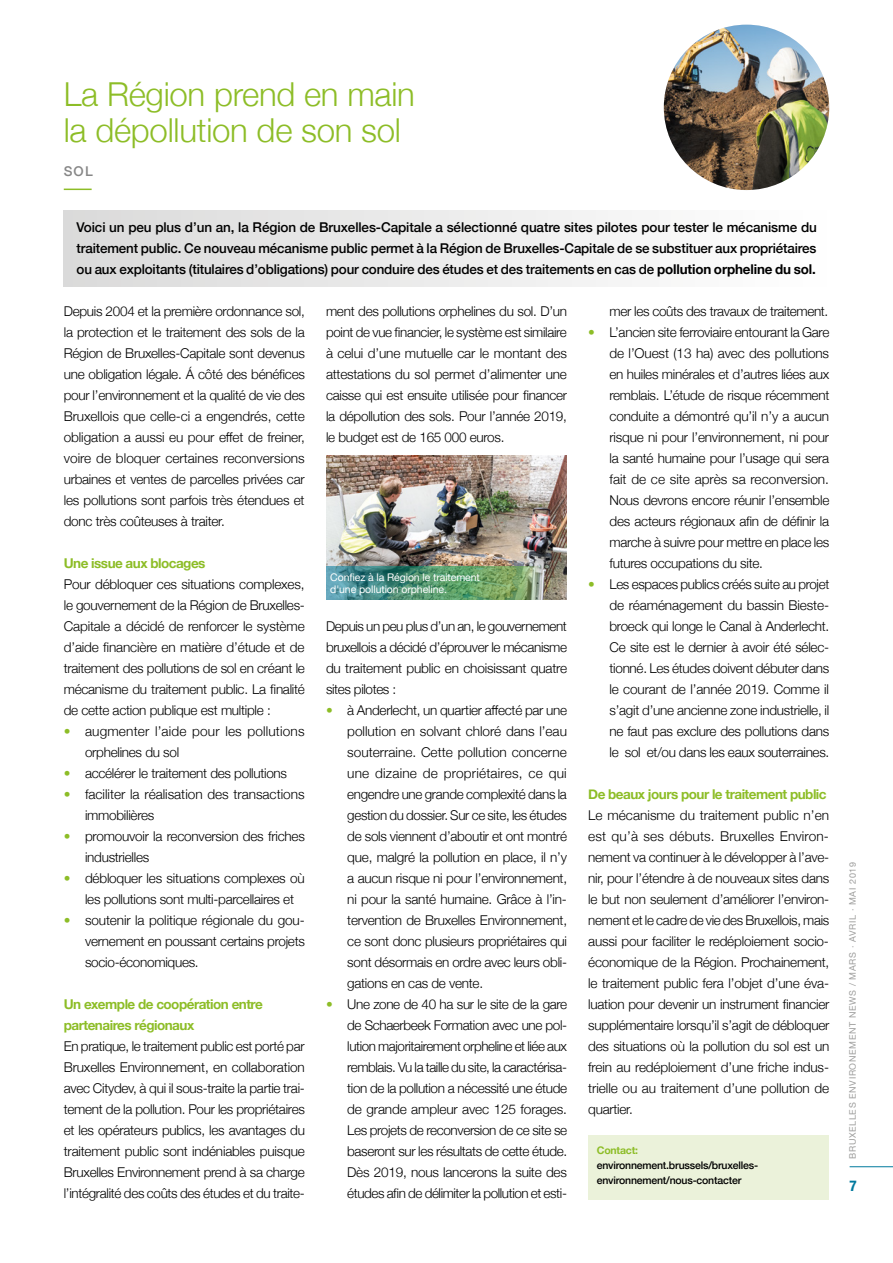
<style>
.page{position:relative;width:893px;height:1263px;background:#fff}
.page>*{position:absolute;margin:0;border:0;box-sizing:border-box;transform-origin:0 0}
.t1{font:300 33px/36px "Helvetica Neue";letter-spacing:-.01em;color:#8dbd27}
.t2{font:700 condensed 15px "Helvetica Neue";color:#00799e}
.t3{font:300 13.5px/21px "Helvetica Neue";letter-spacing:-.02em;color:#000;text-align:justify}
.t4{font:500 13.5px/21px "Helvetica Neue";letter-spacing:-.01em;color:#000;text-align:justify}
.t5{font:700 13.5px/21px "Helvetica Neue";letter-spacing:-.04em;color:#8dbd27}
.t6{font:300 13.5px/21px "Helvetica Neue";color:#000}
.t7{font:300 13.5px/21px "Helvetica Neue";letter-spacing:.01em;color:#000}
.t8{font:500 13.5px "Helvetica Neue";color:#878787}
.t9{font:500 10.5px/15px "Helvetica Neue";letter-spacing:-.02em;color:#000}
.t10{font:10.5px/12px "Helvetica Neue";letter-spacing:-.01em;color:#fff}
.t11{font:700 10.5px "Helvetica Neue";letter-spacing:-.02em;color:#8dbd27}
.t12{font:9px "Helvetica Neue";letter-spacing:.07em;color:#9d9d9c}
.s1{font-weight:700}
.s2{color:#8dbd27}
</style>
<div class="page">
<hr style="left:850px;top:1166px;width:43px;height:1px;background:#00799e">
<svg style="left:64px;top:189px;width:28px;height:1px"></svg>
<div style="left:64px;top:210px;width:765px;height:77px;background:linear-gradient(to right,#dadada,#fff)"></div>
<div style="left:588px;top:1135px;width:241px;height:64px;background:#ebf2da"></div>
<img style="left:664px;top:25px;width:165px;height:165px;border-radius:83px">
<img style="left:326px;top:456px;width:241px;height:111px">
<img style="left:326px;top:567px;width:241px;height:33px">
<h1 class="t1" style="left:64px;top:74px;width:353px">La Région prend en main la dépollution de son sol</h1>
<p class="t8" style="left:64px;top:160px;width:30px">SOL</p>
<p class="t4" style="left:77px;top:216px;width:742px">Voici un peu plus d’un an, la Région de Bruxelles-Capitale a sélectionné quatre sites pilotes pour tester le mécanisme du traitement public. Ce nouveau mécanisme public permet à la Région de Bruxelles-Capitale de se substituer aux propriétaires ou aux exploitants (titulaires d’obligations) pour conduire des études et des traitements en cas de <span class="s1">pollution orpheline du sol.</span></p>
<p class="t3" style="left:64px;top:300px;width:243px">Depuis 2004 et la première ordonnance sol, la protection et le traitement des sols de la Région de Bruxelles-Capitale sont devenus une obligation légale. Á côté des bénéfices pour l’environnement et la qualité de vie des Bruxellois que celle-ci a engendrés, cette obligation a aussi eu pour effet de freiner, voire de bloquer certaines reconversions urbaines et ventes de parcelles privées car les pollutions sont parfois très étendues et donc très coûteuses à traiter.</p>
<p class="t5" style="left:64px;top:553px;width:143px">Une issue aux blocages</p>
<p class="t3" style="left:64px;top:573px;width:243px">Pour débloquer ces situations complexes, le gouvernement de la Région de Bruxelles-Capitale a décidé de renforcer le système d’aide financière en matière d’étude et de traitement des pollutions de sol en créant le mécanisme du traitement public. La finalité de cette action publique est multiple :</p>
<p class="t7" style="left:85px;top:720px;width:221px;text-indent:-21px"><span class="s2">•</span> augmenter l’aide pour les pollutions orphelines du sol</p>
<p class="t3" style="left:64px;top:762px;width:225px"><span class="s2">•</span> accélérer le traitement des pollutions</p>
<p class="t6" style="left:85px;top:783px;width:221px;text-indent:-21px"><span class="s2">•</span> faciliter la réalisation des transactions immobilières</p>
<p class="t3" style="left:85px;top:825px;width:221px;text-indent:-21px"><span class="s2">•</span> promouvoir la reconversion des friches industrielles</p>
<p class="t3" style="left:85px;top:867px;width:221px;text-indent:-21px"><span class="s2">•</span> débloquer les situations complexes où les pollutions sont multi-parcellaires et</p>
<p class="t3" style="left:85px;top:909px;width:221px;text-indent:-21px"><span class="s2">•</span> soutenir la politique régionale du gou&shy;vernement en poussant certains projets socio-économiques.</p>
<p class="t5" style="left:64px;top:994px;width:201px">Un exemple de coopération entre partenaires régionaux</p>
<p class="t3" style="left:64px;top:1035px;width:243px">En pratique, le traitement public est porté par Bruxelles Environnement, en collaboration avec Citydev, à qui il sous-traite la partie trai&shy;tement de la pollution. Pour les propriétaires et les opérateurs publics, les avantages du traitement public sont indéniables puisque Bruxelles Environnement prend à sa charge l’intégralité des coûts des études et du traite-</p>
<p class="t3" style="left:326px;top:300px;width:243px">ment des pollutions orphelines du sol. D’un point de vue financier, le système est similaire à celui d’une mutuelle car le montant des attestations du sol permet d’alimenter une caisse qui est ensuite utilisée pour financer la dépollution des sols. Pour l’année 2019, le budget est de 165 000 euros.</p>
<p class="t10" style="left:330px;top:572px;width:151px">Confiez à la Région le traitement d'une pollution orpheline.</p>
<p class="t3" style="left:326px;top:615px;width:243px">Depuis un peu plus d’un an, le gouvernement bruxellois a décidé d’éprouver le mécanisme du traitement public en choisissant quatre sites pilotes :</p>
<p class="t3" style="left:347px;top:699px;width:221px;text-indent:-21px"><span class="s2">•</span> à Anderlecht, un quartier affecté par une pollution en solvant chloré dans l’eau souterraine. Cette pollution concerne une dizaine de propriétaires, ce qui engendre une grande complexité dans la gestion du dossier. Sur ce site, les études de sols viennent d’aboutir et ont montré que, malgré la pollution en place, il n’y a aucun risque ni pour l’environnement, ni pour la santé humaine. Grâce à l’in&shy;tervention de Bruxelles Environnement, ce sont donc plusieurs propriétaires qui sont désormais en ordre avec leurs obli&shy;gations en cas de vente.</p>
<p class="t3" style="left:347px;top:993px;width:221px;text-indent:-21px"><span class="s2">•</span> Une zone de 40 ha sur le site de la gare de Schaerbeek Formation avec une pol&shy;lution majoritairement orpheline et liée aux remblais. Vu la taille du site, la caractérisa&shy;tion de la pollution a nécessité une étude de grande ampleur avec 125 forages.<br>Les projets de reconversion de ce site se baseront sur les résultats de cette étude.<br>Dès 2019, nous lancerons la suite des études afin de délimiter la pollution et esti-</p>
<p class="t3" style="left:609px;top:300px;width:220px">mer les coûts des travaux de traitement.</p>
<p class="t3" style="left:609px;top:321px;width:221px;text-indent:-21px"><span class="s2">•</span> L’ancien site ferroviaire entourant la Gare de l’Ouest (13 ha) avec des pollutions en huiles minérales et d’autres liées aux remblais. L’étude de risque récemment conduite a démontré qu’il n’y a aucun risque ni pour l’environnement, ni pour la santé humaine pour l’usage qui sera fait de ce site après sa reconversion.<br>Nous devrons encore réunir l’ensemble des acteurs régionaux afin de définir la marche à suivre pour mettre en place les futures occupations du site.</p>
<p class="t3" style="left:609px;top:573px;width:221px;text-indent:-21px"><span class="s2">•</span> Les espaces publics créés suite au projet de réaménagement du bassin Bieste&shy;broeck qui longe le Canal à Anderlecht.<br>Ce site est le dernier à avoir été sélec&shy;tionné. Les études doivent débuter dans le courant de l’année 2019. Comme il s’agit d’une ancienne zone industrielle, il ne faut pas exclure des pollutions dans le sol et/ou dans les eaux souterraines.</p>
<p class="t5" style="left:588px;top:784px;width:240px">De beaux jours pour le traitement public</p>
<p class="t3" style="left:588px;top:804px;width:243px">Le mécanisme du traitement public n’en est qu’à ses débuts. Bruxelles Environ&shy;nement va continuer à le développer à l’ave&shy;nir, pour l’étendre à de nouveaux sites dans le but non seulement d’améliorer l’environ&shy;nement et le cadre de vie des Bruxellois, mais aussi pour faciliter le redéploiement socio&shy;économique de la Région. Prochainement, le traitement public fera l’objet d’une éva&shy;luation pour devenir un instrument financier supplémentaire lorsqu’il s’agit de débloquer des situations où la pollution du sol est un frein au redéploiement d’une friche indus&shy;trielle ou au traitement d’une pollution de quartier.</p>
<p class="t11" style="left:597px;top:1142px;width:43px">Contact:</p>
<p class="t9" style="left:597px;top:1157px;width:163px">environnement.brussels/bruxelles&shy;environnement/nous-contacter</p>
<p class="t12" style="left:846px;top:1159px;width:298px;rotate:-90deg">BRUXELLES ENVIRONEMENT NEWS / MARS · AVRIL · MAI 2019</p>
<p class="t2" style="left:850px;top:1173px;width:9px">7</p>
</div>
